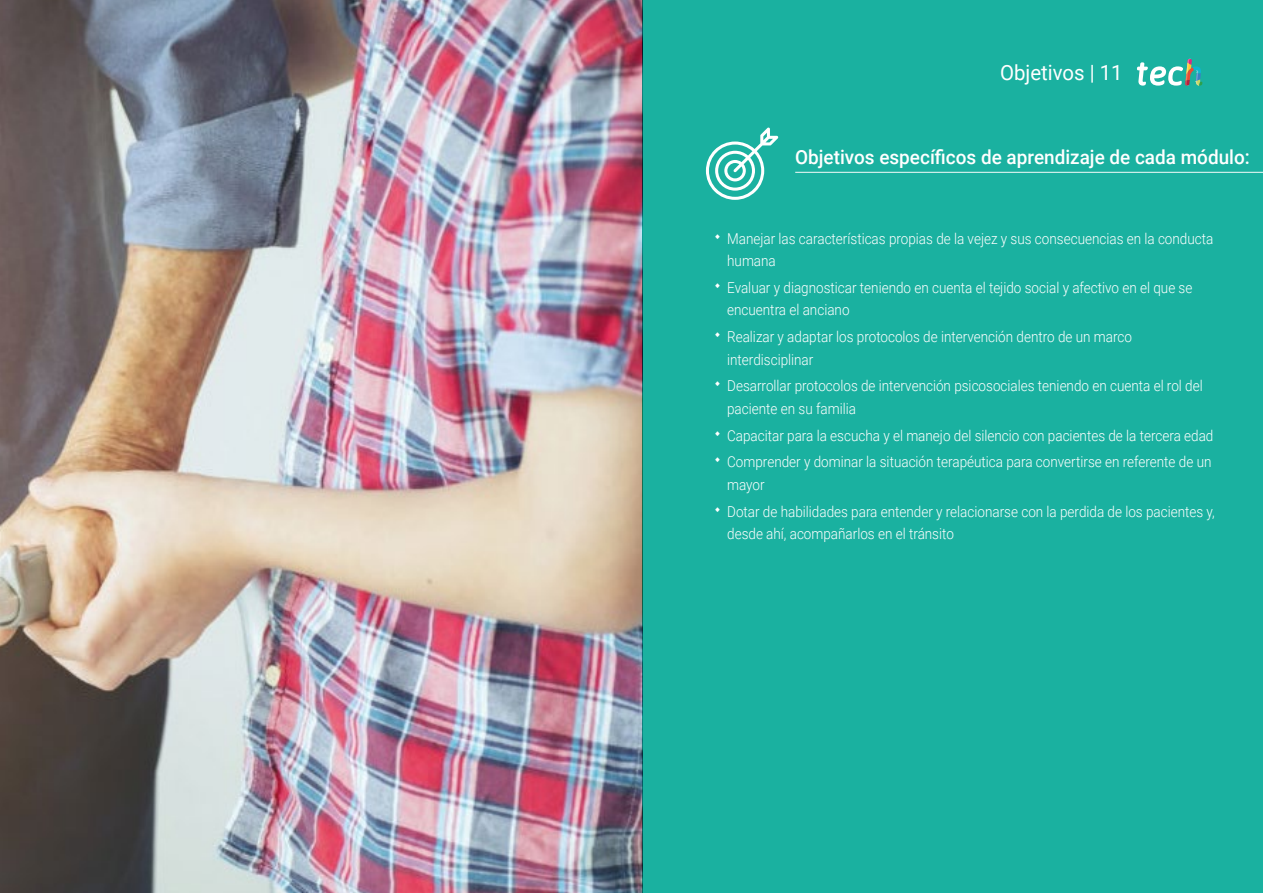
<style>
.page{position:relative;width:1263px;height:893px;background:#fff}
.page>*{position:absolute;margin:0;border:0;box-sizing:border-box;transform-origin:0 0}
.t1{font:21px "Roboto";color:#fff}
.t2{font:500 19.5px "Roboto";color:#fff}
.t3{font:300 15px/22.5px "Roboto";color:#fff;scale:.9 1}
</style>
<div class="page">
<img style="left:0;top:0;width:642px;height:893px">
<div style="left:642px;top:0;width:621px;height:893px;background:#1ab1a0"></div>
<svg style="left:706px;top:127px;width:72px;height:73px"></svg>
<hr style="left:795px;top:172px;width:468px;height:1px;background:#fff">
<svg style="left:1137px;top:59px;width:65px;height:27px"></svg>
<h1 class="t1" style="left:1000px;top:57px;width:124px">Objetivos | 11</h1>
<h2 class="t2" style="left:795px;top:143px;width:456px">Objetivos específicos de aprendizaje de cada módulo:</h2>
<p class="t3" style="left:727px;top:226px;width:542px">Manejar las características propias de la vejez y sus consecuencias en la conducta humana</p>
<p class="t3" style="left:727px;top:276px;width:518px">Evaluar y diagnosticar teniendo en cuenta el tejido social y afectivo en el que se encuentra el anciano</p>
<p class="t3" style="left:727px;top:325px;width:451px">Realizar y adaptar los protocolos de intervención dentro de un marco interdisciplinar</p>
<p class="t3" style="left:727px;top:374px;width:530px">Desarrollar protocolos de intervención psicosociales teniendo en cuenta el rol del paciente en su familia</p>
<p class="t3" style="left:727px;top:421px;width:542px;line-height:26.7px">Capacitar para la escucha y el manejo del silencio con pacientes de la tercera edad<br>Comprender y dominar la situación terapéutica para convertirse en referente de un</p>
<p class="t3" style="left:727px;top:471px;width:543px;line-height:26.7px">mayor<br>Dotar de habilidades para entender y relacionarse con la perdida de los pacientes y,</p>
<p class="t3" style="left:727px;top:522px;width:253px">desde ahí, acompañarlos en el tránsito</p>
</div>
